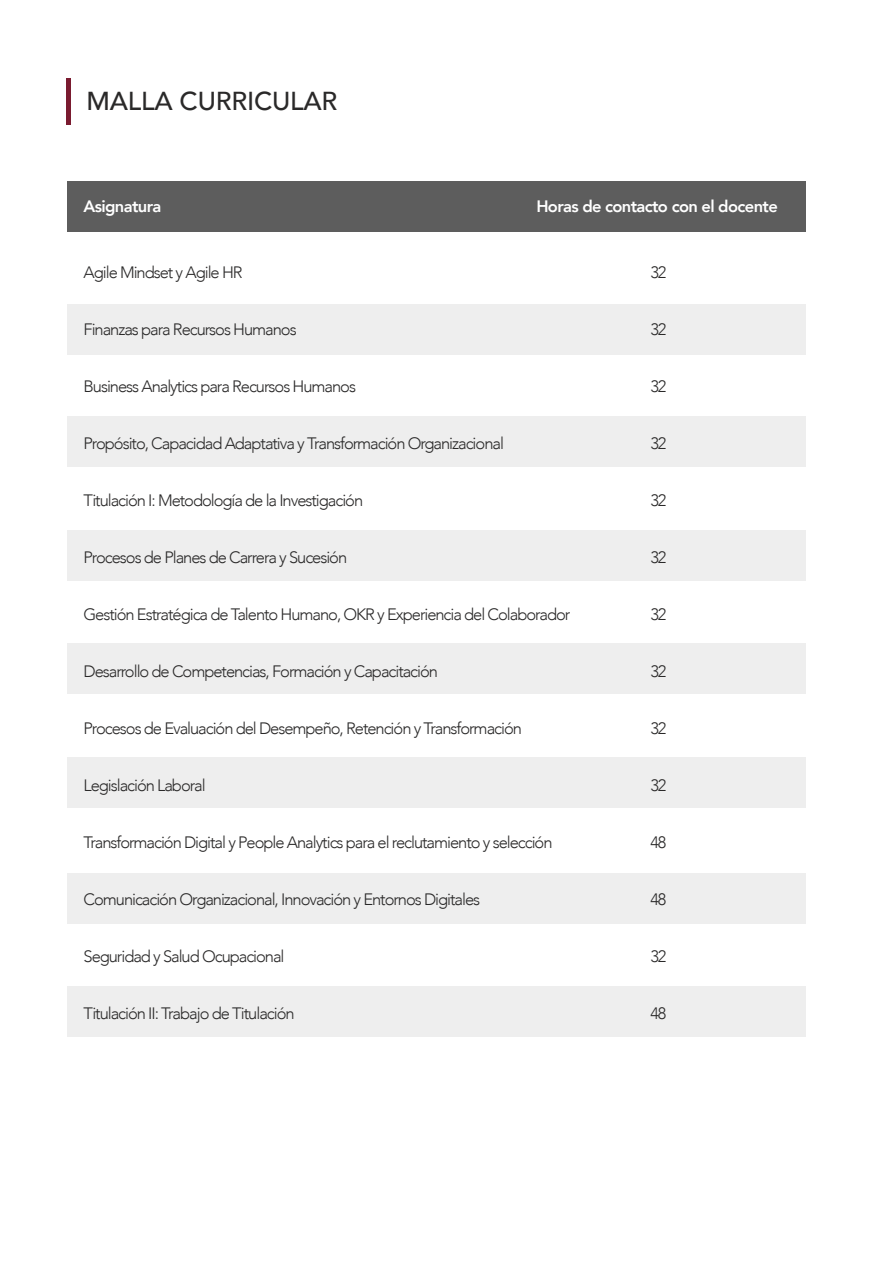
<style>
.page{position:relative;width:893px;height:1263px;background:#fff}
.page>*{position:absolute;margin:0;border:0;box-sizing:border-box;transform-origin:0 0}
.t1{font:500 25.95px "Avenir";letter-spacing:-.005em;color:#2a2929}
.t2{font:300 16.5px "Avenir";letter-spacing:-.065em;color:#2a2929}
.t3{font:800 16.5px "Avenir";letter-spacing:-.04em;color:#fff}
</style>
<div class="page">
<div style="left:67px;top:304px;width:738px;height:50px;background:#eee"></div>
<div style="left:67px;top:181px;width:738px;height:50px;background:#5d5d5d"></div>
<div style="left:67px;top:417px;width:738px;height:50px;background:#eee"></div>
<div style="left:67px;top:530px;width:738px;height:50px;background:#eee"></div>
<div style="left:67px;top:643px;width:738px;height:50px;background:#eee"></div>
<div style="left:67px;top:758px;width:738px;height:50px;background:#eee"></div>
<div style="left:67px;top:873px;width:738px;height:50px;background:#eee"></div>
<div style="left:67px;top:987px;width:738px;height:50px;background:#eee"></div>
<hr style="left:67px;top:79px;width:4px;height:46px;background:#7a1b30">
<h1 class="t1" style="left:87px;top:86px;width:252px">MALLA CURRICULAR</h1>
<p class="t3" style="left:84px;top:200px;width:79px">Asignatura</p>
<p class="t3" style="left:536px;top:200px;width:243px">Horas de contacto con el docente</p>
<p class="t2" style="left:84px;top:263px;width:161px">Agile Mindset y Agile HR</p>
<p class="t2" style="left:650px;top:263px;width:18px">32</p>
<p class="t2" style="left:84px;top:320px;width:215px">Finanzas para Recursos Humanos</p>
<p class="t2" style="left:650px;top:320px;width:18px">32</p>
<p class="t2" style="left:84px;top:377px;width:274px">Business Analytics para Recursos Humanos</p>
<p class="t2" style="left:650px;top:377px;width:18px">32</p>
<p class="t2" style="left:84px;top:434px;width:422px">Propósito, Capacidad Adaptativa y Transformación Organizacional</p>
<p class="t2" style="left:650px;top:434px;width:18px">32</p>
<p class="t2" style="left:84px;top:491px;width:281px">Titulación I: Metodología de la Investigación</p>
<p class="t2" style="left:650px;top:491px;width:18px">32</p>
<p class="t2" style="left:84px;top:548px;width:265px">Procesos de Planes de Carrera y Sucesión</p>
<p class="t2" style="left:650px;top:548px;width:18px">32</p>
<p class="t2" style="left:84px;top:605px;width:488px">Gestión Estratégica de Talento Humano, OKR y Experiencia del Colaborador</p>
<p class="t2" style="left:650px;top:605px;width:18px">32</p>
<p class="t2" style="left:84px;top:662px;width:356px">Desarrollo de Competencias, Formación y Capacitación</p>
<p class="t2" style="left:650px;top:662px;width:18px">32</p>
<p class="t2" style="left:84px;top:719px;width:440px">Procesos de Evaluación del Desempeño, Retención y Transformación</p>
<p class="t2" style="left:650px;top:719px;width:18px">32</p>
<p class="t2" style="left:84px;top:776px;width:124px">Legislación Laboral</p>
<p class="t2" style="left:650px;top:776px;width:18px">32</p>
<p class="t2" style="left:84px;top:833px;width:470px">Transformación Digital y People Analytics para el reclutamiento y selección</p>
<p class="t2" style="left:650px;top:833px;width:18px">48</p>
<p class="t2" style="left:84px;top:890px;width:398px">Comunicación Organizacional, Innovación y Entornos Digitales</p>
<p class="t2" style="left:650px;top:890px;width:18px">48</p>
<p class="t2" style="left:84px;top:947px;width:203px">Seguridad y Salud Ocupacional</p>
<p class="t2" style="left:650px;top:947px;width:18px">32</p>
<p class="t2" style="left:84px;top:1004px;width:213px">Titulación II: Trabajo de Titulación</p>
<p class="t2" style="left:650px;top:1004px;width:18px">48</p>
</div>
